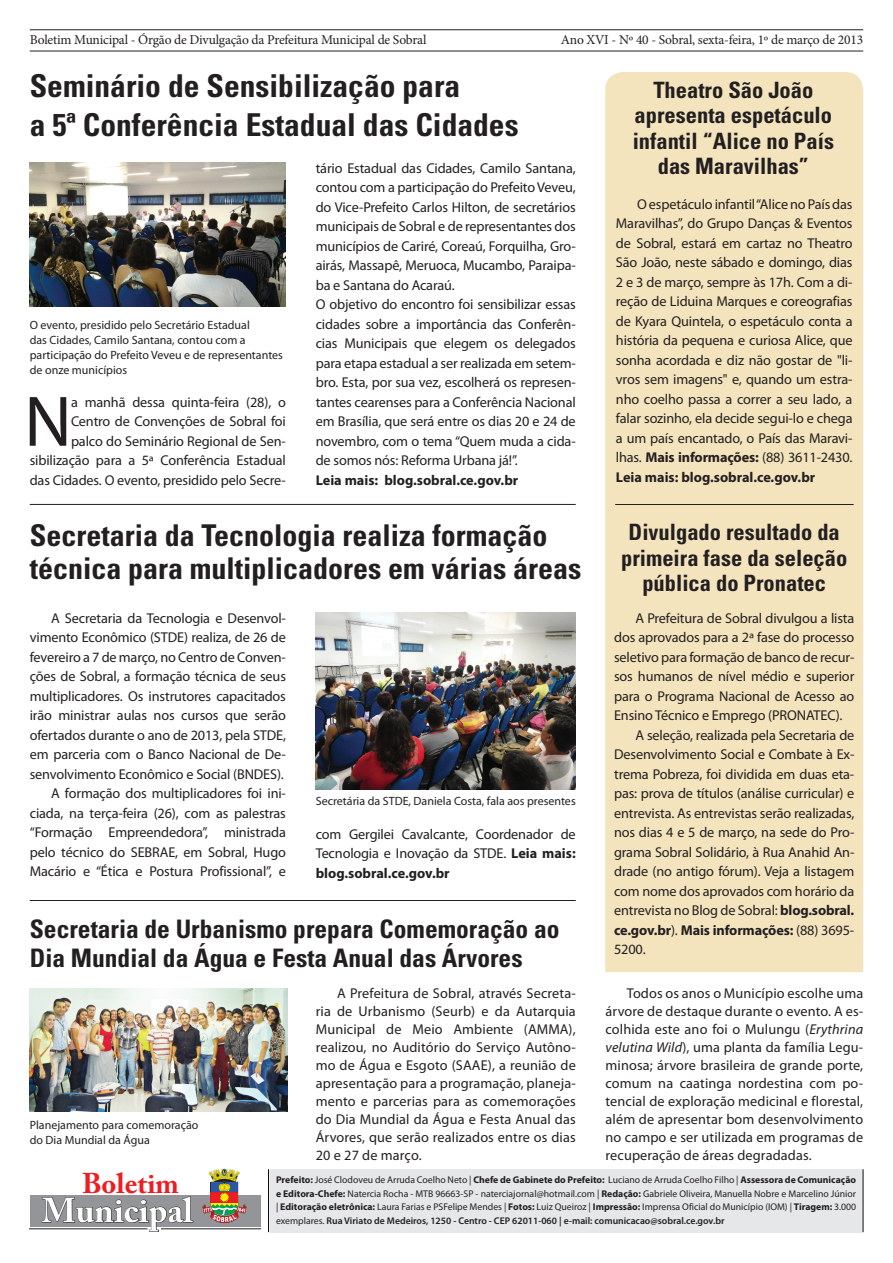
<style>
.page{position:relative;width:893px;height:1263px;background:#fff}
.page>*{position:absolute;margin:0;border:0;box-sizing:border-box;transform-origin:0 0}
.t1{font:72.15px "Myriad Pro";color:#231f20}
.t2{font:700 34.35px "Adobe Caslon Pro";color:#f2f3f4}
.t3{font:700 condensed 31.5px/39px "Univers";color:#231f20}
.t4{font:700 condensed 30px/33px "Univers";color:#231f20}
.t5{font:700 28.35px "Adobe Caslon Pro";color:#ee1d23}
.t6{font:700 condensed 25.5px/28.5px "Univers";color:#231f20}
.t7{font:700 condensed 22.5px/25.5px "Univers";color:#231f20;text-align:center}
.t8{font:14.25px/19.5px "Myriad Pro";letter-spacing:-.01em;color:#231f20;text-align:justify}
.t9{font:700 14.25px "Myriad Pro";letter-spacing:-.01em;color:#231f20}
.t10{font:13.5px "Minion Pro";letter-spacing:-.015em;color:#231f20}
.t11{font:12px/15px "Myriad Pro";color:#231f20}
.t12{font:9.75px/13.5px "Myriad Pro";color:#231f20;text-align:justify}
.s1{font-weight:700}
.s2{font-weight:400}
.s3{font-style:italic}
.s4{font-weight:600}
</style>
<div class="page">
<div style="left:270px;top:1169px;width:592px;height:63px;background:#e6e7e9"></div>
<div style="left:30px;top:1195px;width:231px;height:32px;background:#939598"></div>
<hr style="left:30px;top:1228px;width:118px;height:1px;background:#231f20">
<hr style="left:161px;top:1228px;width:100px;height:1px;background:#231f20">
<svg style="left:42px;top:1196px;width:151px;height:36px"></svg>
<img style="left:202px;top:1169px;width:45px;height:54px">
<hr style="left:268px;top:1169px;width:1px;height:63px;background:#000">
<hr style="left:863px;top:1169px;width:1px;height:63px;background:#000">
<hr style="left:30px;top:30px;width:833px;height:1px;background:#231f20">
<hr style="left:30px;top:51px;width:833px;height:1px;background:#231f20">
<div style="left:605px;top:72px;width:258px;height:900px;background:#f3e4bd"></div>
<hr style="left:615px;top:504px;width:239px;height:1px;background:#231f20">
<hr style="left:30px;top:504px;width:546px;height:1px;background:#231f20">
<img style="left:316px;top:612px;width:260px;height:177px">
<hr style="left:30px;top:900px;width:546px;height:1px;background:#231f20">
<img style="left:30px;top:988px;width:257px;height:124px">
<img style="left:30px;top:162px;width:256px;height:144px">
<p class="t10" style="left:30px;top:31px;width:398px">Boletim Municipal - Órgão de Divulgação da Prefeitura Municipal de Sobral</p>
<p class="t10" style="left:561px;top:31px;width:304px">Ano XVI - Nº 40 - Sobral, sexta-feira, 1º de março de 2013</p>
<h3 class="t3" style="left:30px;top:66px;width:490px">Seminário de Sensibilização para<br>a 5ª Conferência Estadual das Cidades</h3>
<p class="t11" style="left:30px;top:317px;width:255px">O evento, presidido pelo Secretário Estadual<br>das Cidades, Camilo Santana, contou com a participação do Prefeito Veveu e de representantes de onze municípios</p>
<p class="t8" style="left:30px;top:392px;width:258px;text-align:right">a manhã dessa quinta-feira (28), o Centro de Convenções de Sobral foi<br>palco do Seminário Regional de Sen&shy;sibilização para a 5ª Conferência Estadual das Cidades. O evento, presidido pelo Secre-</p>
<h1 class="t1" style="left:24px;top:377px;width:49px">N</h1>
<p class="t8" style="left:316px;top:158px;width:262px;text-align:left">tário Estadual das Cidades, Camilo Santana, contou com a participação do Prefeito Veveu, do Vice-Prefeito Carlos Hilton, de secretários municipais de Sobral e de representantes dos municípios de Cariré, Coreaú, Forquilha, Gro&shy;airás, Massapê, Meruoca, Mucambo, Paraipa&shy;ba e Santana do Acaraú.<br>O objetivo do encontro foi sensibilizar essas cidades sobre a importância das Conferên&shy;cias Municipais que elegem os delegados para etapa estadual a ser realizada em setem&shy;bro. Esta, por sua vez, escolherá os represen&shy;tantes cearenses para a Conferência Nacional em Brasília, que será entre os dias 20 e 24 de novembro, com o tema “Quem muda a cida&shy;de somos nós: Reforma Urbana já!”.</p>
<p class="t9" style="left:316px;top:470px;width:204px">Leia mais: blog.sobral.ce.gov.br</p>
<h3 class="t7" style="left:633px;top:77px;width:203px">Theatro São João apresenta espetáculo infantil “Alice no País das Maravilhas”</h3>
<p class="t8" style="left:616px;top:194px;width:238px;text-indent:21px">O espetáculo infantil “Alice no País das Maravilhas”, do Grupo Danças &amp; Eventos de Sobral, estará em cartaz no Theatro São João, neste sábado e domingo, dias 2 e 3 de março, sempre às 17h. Com a di&shy;reção de Liduina Marques e coreografias de Kyara Quintela, o espetáculo conta a história da pequena e curiosa Alice, que sonha acordada e diz não gostar de "li&shy;vros sem imagens" e, quando um estra&shy;nho coelho passa a correr a seu lado, a falar sozinho, ela decide segui-lo e chega a um país encantado, o País das Maravi&shy;lhas. <span class="s1">Mais informações:</span> (88) 3611-2430.<br><span class="s1">Leia mais: blog.sobral.ce.gov.br</span></p>
<h3 class="t7" style="left:621px;top:519px;width:228px">Divulgado resultado da primeira fase da seleção pública do Pronatec</h3>
<p class="t8" style="left:635px;top:608px;width:220px">A Prefeitura de Sobral divulgou a lista</p>
<p class="t8" style="left:614px;top:628px;width:242px">dos aprovados para a 2ª fase do processo</p>
<p class="t8" style="left:614px;top:647px;width:242px">seletivo para formação de banco de recur-</p>
<p class="t8" style="left:614px;top:666px;width:242px">sos humanos de nível médio e superior</p>
<p class="t8" style="left:614px;top:686px;width:242px">para o Programa Nacional de Acesso ao</p>
<p class="t8" style="left:614px;top:705px;width:230px">Ensino Técnico e Emprego (PRONATEC).</p>
<p class="t8" style="left:635px;top:725px;width:220px">A seleção, realizada pela Secretaria de</p>
<p class="t8" style="left:614px;top:744px;width:242px">Desenvolvimento Social e Combate à Ex-</p>
<p class="t8" style="left:614px;top:764px;width:242px">trema Pobreza, foi dividida em duas eta-</p>
<p class="t8" style="left:614px;top:783px;width:242px">pas: prova de títulos (análise curricular) e</p>
<p class="t8" style="left:614px;top:803px;width:242px">entrevista. As entrevistas serão realizadas,</p>
<p class="t8" style="left:614px;top:822px;width:242px">nos dias 4 e 5 de março, na sede do Pro-</p>
<p class="t8" style="left:614px;top:842px;width:242px">grama Sobral Solidário, à Rua Anahid An-</p>
<p class="t8" style="left:614px;top:861px;width:242px">drade (no antigo fórum). Veja a listagem</p>
<p class="t8" style="left:614px;top:881px;width:242px">com nome dos aprovados com horário da</p>
<p class="t8" style="left:614px;top:900px;width:242px">entrevista no Blog de Sobral: <span class="s1">blog.sobral.</span></p>
<p class="t9" style="left:614px;top:921px;width:242px">ce.gov.br<span class="s2">).</span> Mais informações: <span class="s2">(88) 3695-</span></p>
<p class="t8" style="left:614px;top:939px;width:33px">5200.</p>
<h3 class="t4" style="left:30px;top:519px;width:553px">Secretaria da Tecnologia realiza formação técnica para multiplicadores em várias áreas</h3>
<p class="t8" style="left:30px;top:608px;width:258px;text-align:right">A Secretaria da Tecnologia e Desenvol&shy;vimento Econômico (STDE) realiza, de 26 de fevereiro a 7 de março, no Centro de Conven&shy;ções de Sobral, a formação técnica de seus multiplicadores. Os instrutores capacitados irão ministrar aulas nos cursos que serão ofertados durante o ano de 2013, pela STDE, em parceria com o Banco Nacional de De&shy;senvolvimento Econômico e Social (BNDES).<br>A formação dos multiplicadores foi ini&shy;ciada, na terça-feira (26), com as palestras “Formação Empreendedora”, ministrada pelo técnico do SEBRAE, em Sobral, Hugo Macário e “Ética e Postura Profissional”, e</p>
<p class="t11" style="left:316px;top:794px;width:261px">Secretária da STDE, Daniela Costa, fala aos presentes</p>
<p class="t8" style="left:316px;top:824px;width:262px">com Gergilei Cavalcante, Coordenador de Tecnologia e Inovação da STDE. <span class="s1">Leia mais: blog.sobral.ce.gov.br</span></p>
<h3 class="t6" style="left:30px;top:915px;width:531px">Secretaria de Urbanismo prepara Comemoração ao<br>Dia Mundial da Água e Festa Anual das Árvores</h3>
<p class="t8" style="left:316px;top:983px;width:262px;line-height:18px;text-indent:21px">A Prefeitura de Sobral, através Secreta&shy;ria de Urbanismo (Seurb) e da Autarquia Municipal de Meio Ambiente (AMMA), realizou, no Auditório do Serviço Autôno&shy;mo de Água e Esgoto (SAAE), a reunião de apresentação para a programação, planeja&shy;mento e parcerias para as comemorações do Dia Mundial da Água e Festa Anual das Árvores, que serão realizados entre os dias 20 e 27 de março.</p>
<p class="t8" style="left:605px;top:983px;width:259px;line-height:18px;text-indent:21px">Todos os anos o Município escolhe uma árvore de destaque durante o evento. A es&shy;colhida este ano foi o Mulungu (<span class="s3">Erythrina velutina Wild</span>), uma planta da família Legu&shy;minosa; árvore brasileira de grande porte, comum na caatinga nordestina com po&shy;tencial de exploração medicinal e florestal, além de apresentar bom desenvolvimento no campo e ser utilizada em programas de recuperação de áreas degradadas.</p>
<p class="t11" style="left:30px;top:1117px;width:170px">Planejamento para comemoração do Dia Mundial da Água</p>
<h3 class="t5" style="left:82px;top:1167px;width:98px">Boletim</h3>
<h2 class="t2" style="left:42px;top:1190px;width:153px">Municipal</h2>
<p class="t12" style="left:276px;top:1173px;width:582px"><span class="s1">Prefeito:</span> José Clodoveu de Arruda Coelho Neto | <span class="s1">Chefe de Gabinete do Prefeito:</span> Luciano de Arruda Coelho Filho | <span class="s1">Assessora de Comunicação e Editora-Chefe:</span> Natercia Rocha - MTB 96663-SP - naterciajornal@hotmail.com | <span class="s1">Redação:</span> Gabriele Oliveira, Manuella Nobre e Marcelino Júnior | <span class="s1">Editoração eletrônica:</span> Laura Farias e PSFelipe Mendes | <span class="s1">Fotos:</span> Luiz Queiroz | <span class="s1">Impressão:</span> Imprensa Oficial do Município (IOM) | <span class="s1">Tiragem:</span> 3.000 exemplares. <span class="s4">Rua Viriato de Medeiros, 1250 - Centro - CEP 62011-060 | e-mail: comunicacao@sobral.ce.gov.br</span></p>
</div>
